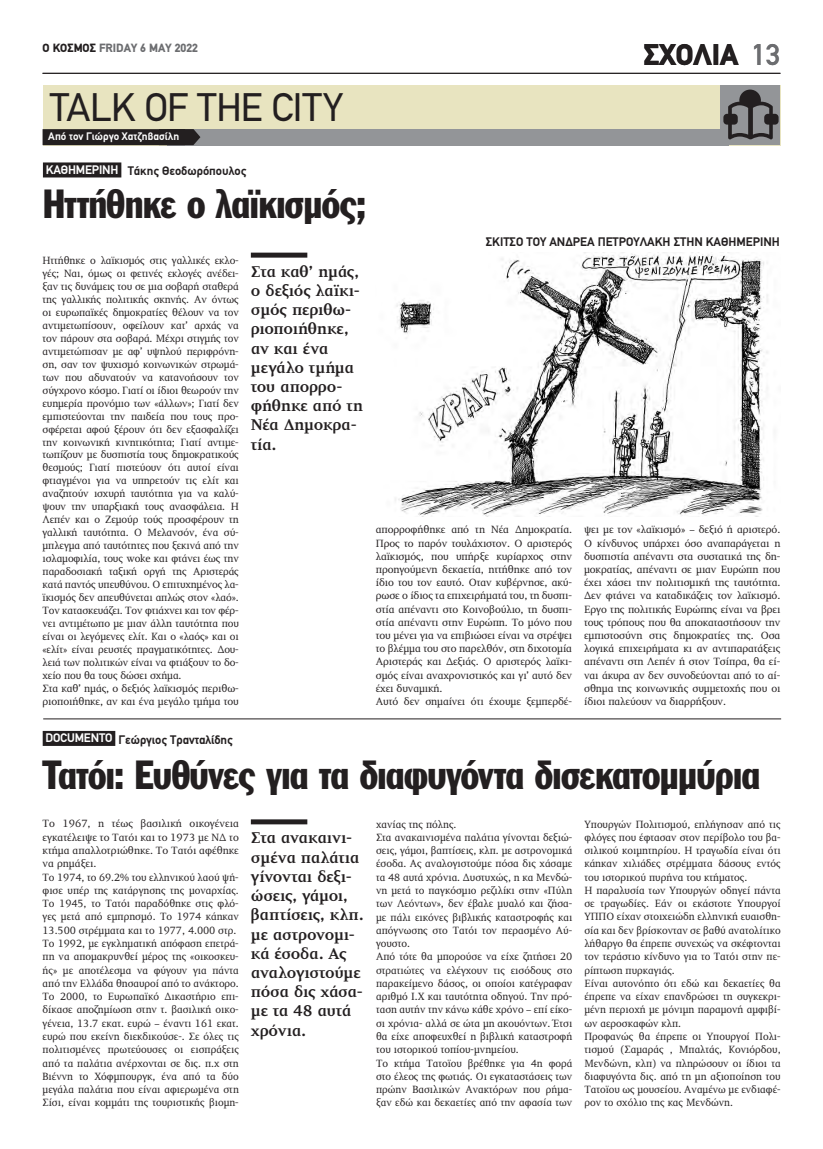
<style>
.page{position:relative;width:823px;height:1149px;background:#fff}
.page>*{position:absolute;margin:0;border:0;box-sizing:border-box;transform-origin:0 0}
.t1{font:40px "Franklin Gothic Greek Cond";letter-spacing:-.015em;color:#231f20}
.t2{font:40px "PF Din Text";letter-spacing:-.005em;color:#231f20}
.t3{font:900 30px "PF Din Text";color:#231f20}
.t4{font:700 16px/19.2px "PF Diplomat";letter-spacing:-.02em;color:#231f20}
.t5{font:700 12.5px "PF Din Text";color:#231f20}
.t6{font:700 12.5px "PF Din Text";letter-spacing:-.01em;color:#fff}
.t7{font:900 12px "PF Din Text";color:#6c6d70}
.t8{font:700 11px "PF Din Text";letter-spacing:.005em;color:#fff}
.t9{font:10.8px/13.3px "PF Diplomat";color:#231f20}
.s1{color:#231f20}
.s2{font-weight:500;color:#6c6d70}
.s3{color:#fff}
</style>
<div class="page">
<hr style="left:43px;top:73px;width:737px;height:1px;background:#231f20">
<div style="left:43px;top:85px;width:737px;height:60px;background:#e8e4c0"></div>
<div style="left:167px;top:129px;width:561px;height:16px;background:#939598"></div>
<svg style="left:185px;top:129px;width:15px;height:16px"></svg>
<div style="left:43px;top:129px;width:142px;height:16px;background:#231f20"></div>
<div style="left:720px;top:85px;width:60px;height:60px;background:#939598"></div>
<svg style="left:723px;top:89px;width:55px;height:51px"></svg>
<div style="left:43px;top:162px;width:78px;height:15px;background:#231f20"></div>
<img style="left:395px;top:252px;width:373px;height:264px">
<div style="left:251px;top:252px;width:56px;height:5px;background:#231f20"></div>
<div style="left:43px;top:730px;width:72px;height:15px;background:#231f20"></div>
<div style="left:251px;top:819px;width:56px;height:5px;background:#231f20"></div>
<hr style="left:43px;top:718px;width:737px;height:1px;background:#231f20">
<p class="t7" style="left:43px;top:40px;width:157px"><span class="s1">Ο ΚΟΣΜΟΣ</span> FRIDAY 6 MAY 2022</p>
<h2 class="t3" style="left:643px;top:37px;width:138px">ΣΧΟΛΙΑ <span class="s2">13</span></h2>
<h1 class="t2" style="left:50px;top:84px;width:294px">TALK OF THE CITY</h1>
<p class="t8" style="left:48px;top:130px;width:132px">Από τον Γιώργο Χατζηβασίλη</p>
<p class="t6" style="left:46px;top:162px;width:74px">ΚΑΘΗΜΕΡΙΝΗ</p>
<h1 class="t1" style="left:43px;top:181px;width:325px">Ηττήθηκε ο λαϊκισμός;</h1>
<p class="t5" style="left:128px;top:163px;width:120px">Τάκης Θεοδωρόπουλος</p>
<p class="t9" style="left:43px;top:254px;width:198px;line-height:13px">Ηττήθηκε ο λαϊκισμός στις γαλλικές εκλο&shy;γές; Ναι, όμως οι φετινές εκλογές ανέδει&shy;ξαν τις δυνάμεις του σε μια σοβαρή σταθερά της γαλλικής πολιτικής σκηνής. Αν όντως οι ευρωπαϊκές δημοκρατίες θέλουν να τον αντιμετωπίσουν, οφείλουν κατ’ αρχάς να τον πάρουν στα σοβαρά. Μέχρι στιγμής τον αντιμετώπισαν με αφ’ υψηλού περιφρόνη&shy;ση, σαν τον ψυχισμό κοινωνικών στρωμά&shy;των που αδυνατούν να κατανοήσουν τον σύγχρονο κόσμο. Γιατί οι ίδιοι θεωρούν την ευημερία προνόμιο των «άλλων»; Γιατί δεν εμπιστεύονται την παιδεία που τους προ&shy;σφέρεται αφού ξέρουν ότι δεν εξασφαλίζει την κοινωνική κινητικότητα; Γιατί αντιμε&shy;τωπίζουν με δυσπιστία τους δημοκρατικούς θεσμούς; Γιατί πιστεύουν ότι αυτοί είναι φτιαγμένοι για να υπηρετούν τις ελίτ και αναζητούν ισχυρή ταυτότητα για να καλύ&shy;ψουν την υπαρξιακή τους ανασφάλεια. Η Λεπέν και ο Ζεμούρ τούς προσφέρουν τη γαλλική ταυτότητα. Ο Μελανσόν, ένα σύ&shy;μπλεγμα από ταυτότητες που ξεκινά από την ισλαμοφιλία, τους woke και φτάνει έως την παραδοσιακή ταξική οργή της Αριστεράς κατά παντός υπευθύνου. Ο επιτυχημένος λα&shy;ϊκισμός δεν απευθύνεται απλώς στον «λαό».<br>Τον κατασκευάζει. Τον φτιάχνει και τον φέρ&shy;νει αντιμέτωπο με μιαν άλλη ταυτότητα που είναι οι λεγόμενες ελίτ. Και ο «λαός» και οι «ελίτ» είναι ρευστές πραγματικότητες. Δου&shy;λειά των πολιτικών είναι να φτιάξουν το δο&shy;χείο που θα τους δώσει σχήμα.<br>Στα καθ’ ημάς, ο δεξιός λαϊκισμός περιθω&shy;ριοποιήθηκε, αν και ένα μεγάλο τμήμα του</p>
<h3 class="t4" style="left:251px;top:262px;width:114px">Στα καθ’ ημάς, ο δεξιός λαϊκι&shy;σμός περιθω&shy;ριοποιήθηκε, αν και ένα μεγάλο τμήμα του απορρο&shy;φήθηκε από τη<br>Νέα Δημοκρα&shy;τία.</h3>
<p class="t5" style="left:45px;top:732px;width:189px"><span class="s3">DOCUMENTO</span> Γεώργιος Τρανταλίδης</p>
<p class="t5" style="left:485px;top:234px;width:295px">ΣΚΙΤΣΟ ΤΟΥ ΑΝΔΡΕΑ ΠΕΤΡΟΥΛΑΚΗ ΣΤΗΝ ΚΑΘΗΜΕΡΙΝΗ</p>
<p class="t9" style="left:375px;top:523px;width:198px">απορροφήθηκε από τη Νέα Δημοκρατία.<br>Προς το παρόν τουλάχιστον. Ο αριστερός λαϊκισμός, που υπήρξε κυρίαρχος στην προηγούμενη δεκαετία, ηττήθηκε από τον ίδιο του τον εαυτό. Οταν κυβέρνησε, ακύ&shy;ρωσε ο ίδιος τα επιχειρήματά του, τη δυσπι&shy;στία απέναντι στο Κοινοβούλιο, τη δυσπι&shy;στία απέναντι στην Ευρώπη. Το μόνο που του μένει για να επιβιώσει είναι να στρέψει το βλέμμα του στο παρελθόν, στη διχοτομία Αριστεράς και Δεξιάς. Ο αριστερός λαϊκι&shy;σμός είναι αναχρονιστικός και γι’ αυτό δεν έχει δυναμική.<br>Αυτό δεν σημαίνει ότι έχουμε ξεμπερδέ-</p>
<p class="t9" style="left:583px;top:523px;width:198px;text-align:justify">ψει με τον «λαϊκισμό» – δεξιό ή αριστερό.<br>Ο κίνδυνος υπάρχει όσο αναπαράγεται η δυσπιστία απέναντι στα συστατικά της δη&shy;μοκρατίας, απέναντι σε μιαν Ευρώπη που έχει χάσει την πολιτισμική της ταυτότητα.<br>Δεν φτάνει να καταδικάζεις τον λαϊκισμό.<br>Εργο της πολιτικής Ευρώπης είναι να βρει τους τρόπους που θα αποκαταστήσουν την εμπιστοσύνη στις δημοκρατίες της. Οσα λογικά επιχειρήματα κι αν αντιπαρατάξεις απέναντι στη Λεπέν ή στον Τσίπρα, θα εί&shy;ναι άκυρα αν δεν συνοδεύονται από το αί&shy;σθημα της κοινωνικής συμμετοχής που οι ίδιοι παλεύουν να διαρρήξουν.</p>
<h1 class="t1" style="left:43px;top:751px;width:718px">Τατόι: Ευθύνες για τα διαφυγόντα δισεκατομμύρια</h1>
<p class="t9" style="left:43px;top:817px;width:198px">Το 1967, η τέως βασιλική οικογένεια εγκατέλειψε το Τατόι και το 1973 με ΝΔ το κτήμα απαλλοτριώθηκε. Το Τατόι αφέθηκε να ρημάξει.<br>Το 1974, το 69.2% του ελληνικού λαού ψή&shy;φισε υπέρ της κατάργησης της μοναρχίας.<br>Το 1945, το Τατόι παραδόθηκε στις φλό&shy;γες μετά από εμπρησμό. Το 1974 κάηκαν 13.500 στρέμματα και το 1977, 4.000 στρ.<br>Το 1992, με εγκληματική απόφαση επετρά&shy;πη να απομακρυνθεί μέρος της «οικοσκευ&shy;ής» με αποτέλεσμα να φύγουν για πάντα από την Ελλάδα θησαυροί από το ανάκτορο.<br>Το 2000, το Ευρωπαϊκό Δικαστήριο επι&shy;δίκασε αποζημίωση στην τ. βασιλική οικο&shy;γένεια, 13.7 εκατ. ευρώ – έναντι 161 εκατ. ευρώ που εκείνη διεκδικούσε-. Σε όλες τις πολιτισμένες πρωτεύουσες οι εισπράξεις από τα παλάτια ανέρχονται σε δις. π.χ στη Βιέννη το Χόφμπουργκ, ένα από τα δύο μεγάλα παλάτια που είναι αφιερωμένα στη Σίσι, είναι κομμάτι της τουριστικής βιομη-</p>
<h3 class="t4" style="left:251px;top:828px;width:114px">Στα ανακαινι&shy;σμένα παλάτια γίνονται δεξι&shy;ώσεις, γάμοι, βαπτίσεις, κλπ. με αστρονομι&shy;κά έσοδα. Ας αναλογιστούμε πόσα δις χάσα&shy;με τα 48 αυτά χρόνια.</h3>
<p class="t9" style="left:376px;top:817px;width:198px">χανίας της πόλης.<br>Στα ανακαινισμένα παλάτια γίνονται δεξιώ&shy;σεις, γάμοι, βαπτίσεις, κλπ. με αστρονομικά έσοδα. Ας αναλογιστούμε πόσα δις χάσαμε τα 48 αυτά χρόνια. Δυστυχώς, η κα Μενδώ&shy;νη μετά το παγκόσμιο ρεζιλίκι στην «Πύλη των Λεόντων», δεν έβαλε μυαλό και ζήσα&shy;με πάλι εικόνες βιβλικής καταστροφής και απόγνωσης στο Τατόι τον περασμένο Αύ&shy;γουστο.<br>Από τότε θα μπορούσε να είχε ζητήσει 20 στρατιώτες να ελέγχουν τις εισόδους στο παρακείμενο δάσος, οι οποίοι κατέγραφαν αριθμό Ι.Χ και ταυτότητα οδηγού. Την πρό&shy;ταση αυτήν την κάνω κάθε χρόνο – επί είκο&shy;σι χρόνια- αλλά σε ώτα μη ακουόντων. Έτσι θα είχε αποφευχθεί η βιβλική καταστροφή του ιστορικού τοπίου-μνημείου.<br>Το κτήμα Τατοϊου βρέθηκε για 4η φορά στο έλεος της φωτιάς. Οι εγκαταστάσεις των πρώην Βασιλικών Ανακτόρων που ρήμα&shy;ξαν εδώ και δεκαετίες από την αφασία των</p>
<p class="t9" style="left:584px;top:817px;width:198px">Υπουργών Πολιτισμού, επλήγησαν από τις φλόγες που έφτασαν στον περίβολο του βα&shy;σιλικού κοιμητηρίου. Η τραγωδία είναι ότι κάηκαν χιλιάδες στρέμματα δάσους εντός του ιστορικού πυρήνα του κτήματος.<br>Η παραλυσία των Υπουργών οδηγεί πάντα σε τραγωδίες. Εάν οι εκάστοτε Υπουργοί ΥΠΠΟ είχαν στοιχειώδη ελληνική ευαισθη&shy;σία και δεν βρίσκονταν σε βαθύ ανατολίτικο λήθαργο θα έπρεπε συνεχώς να σκέφτονται τον τεράστιο κίνδυνο για το Τατόι στην πε&shy;ρίπτωση πυρκαγιάς.<br>Είναι αυτονόητο ότι εδώ και δεκαετίες θα έπρεπε να είχαν επανδρώσει τη συγκεκρι&shy;μένη περιοχή με μόνιμη παραμονή αμφιβί&shy;ων αεροσκαφών κλπ.<br>Προφανώς θα έπρεπε οι Υπουργοί Πολι&shy;τισμού (Σαμαράς , Μπαλτάς, Κονιόρδου, Μενδώνη, κλπ) να πληρώσουν οι ίδιοι τα διαφυγόντα δις. από τη μη αξιοποίηση του Τατοϊου ως μουσείου. Αναμένω με ενδιαφέ&shy;ρον το σχόλιο της κας Μενδώνη.</p>
</div>
